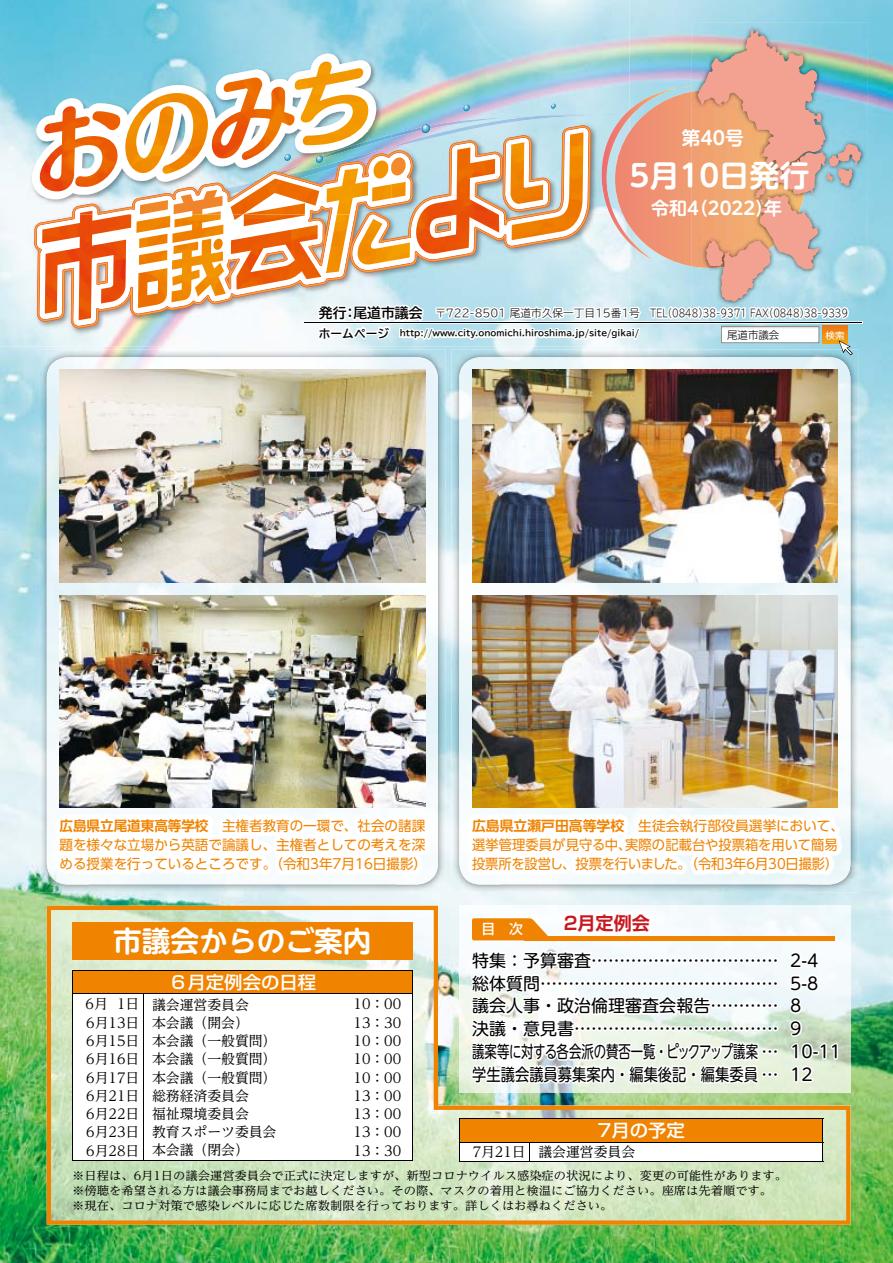
<style>
.page{position:relative;width:893px;height:1263px;background:#fff}
.page>*{position:absolute;margin:0;border:0;box-sizing:border-box;transform-origin:0 0}
.t1{font:700 30.15px "UD Shin M Go Pr 6 N De";color:#fff}
.t2{font:700 28.65px "UD Shin M Go Pr 6 N De";color:#fff}
.t3{font:700 18.6px "UD Shin M Go Pr 6 N De";color:#fff}
.t4{font:700 18px "UD Shin M Go Pr 6 N De";color:#fff}
.t5{font:700 18px "Shin Go Pro De";color:#c8171e}
.t6{font:500 17.55px "Shin Go Pr 6 N";color:#fff;scale:1.04 1}
.t7{font:16.95px/22.8px "UD Shin M Go Pr 6 N";color:#000}
.t8{font:13.8px "UD Reimin Pr 6 N";color:#000}
.t9{font:13.8px/19.2px "UD Shin Go Pr 6";color:#f08300}
.t10{font:500 13.8px "Shin Go Pro";color:#fff}
.t11{font:11.7px/14.9px "UD Reimin Pr 6 N";color:#000;scale:1.05 1}
.t12{font:300 10.65px "TBUD Go Std Super";color:#000}
.t13{font:300 10.65px "UD Shin Go Pr 6 N";color:#010101}
.t14{font:9.15px "UD Shin Go Pr 6 N";color:#fff}
.t15{font:700 8.55px "TBUD Go Std";color:#000}
.s1{font-family:"TBUD Go Std";font-weight:700;font-size:13.8px}
.s2{font-size:11.7px}
.s3{font-family:"UD Shin Go Pr 6 De";font-weight:700}
</style>
<div class="page">
<img style="left:0;top:0;width:893px;height:1263px">
<img style="left:0;top:0;width:376px;height:198px">
<img style="left:0;top:198px;width:39px;height:149px">
<img style="left:691px;top:23px;width:177px;height:285px">
<img style="left:39px;top:363px;width:407px;height:35px">
<img style="left:39px;top:398px;width:50px;height:494px">
<img style="left:396px;top:398px;width:50px;height:494px">
<img style="left:89px;top:884px;width:307px;height:8px">
<img style="left:47px;top:363px;width:391px;height:521px">
<img style="left:451px;top:363px;width:407px;height:35px">
<img style="left:451px;top:398px;width:50px;height:494px">
<img style="left:808px;top:398px;width:50px;height:494px">
<img style="left:501px;top:884px;width:307px;height:8px">
<img style="left:459px;top:363px;width:391px;height:521px">
<svg style="left:47px;top:906px;width:803px;height:319px;background:#d4daaf"></svg>
<img style="left:60px;top:370px;width:365px;height:213px">
<img style="left:60px;top:595px;width:365px;height:213px">
<img style="left:472px;top:370px;width:366px;height:213px">
<img style="left:472px;top:595px;width:366px;height:213px">
<img style="left:55px;top:814px;width:374px;height:61px">
<img style="left:468px;top:814px;width:373px;height:61px">
<img style="left:459px;top:906px;width:391px;height:187px">
<svg style="left:787px;top:946px;width:52px;height:138px"></svg>
<hr style="left:524px;top:936px;width:311px;height:4px;background:#f08300">
<svg style="left:469px;top:901px;width:309px;height:200px"></svg>
<div style="left:73px;top:970px;width:340px;height:24px;background:#f08300"></div>
<svg style="left:73px;top:994px;width:339px;height:166px"></svg>
<svg style="left:143px;top:994px;width:1px;height:166px"></svg>
<hr style="left:72px;top:1160px;width:72px;height:1px;background:#000">
<hr style="left:144px;top:1160px;width:205px;height:1px;background:#000">
<hr style="left:349px;top:1160px;width:64px;height:1px;background:#000">
<hr style="left:72px;top:970px;width:72px;height:1px;background:#000">
<svg style="left:72px;top:971px;width:1px;height:189px"></svg>
<hr style="left:144px;top:970px;width:205px;height:1px;background:#000">
<hr style="left:349px;top:970px;width:64px;height:1px;background:#000">
<svg style="left:412px;top:971px;width:1px;height:189px"></svg>
<hr style="left:72px;top:993px;width:72px;height:1px;background:#000">
<hr style="left:144px;top:993px;width:205px;height:1px;background:#000">
<hr style="left:349px;top:993px;width:64px;height:1px;background:#000">
<hr style="left:459px;top:1161px;width:71px;height:1px;background:#000">
<hr style="left:530px;top:1161px;width:204px;height:1px;background:#000">
<hr style="left:734px;top:1161px;width:89px;height:1px;background:#000">
<hr style="left:459px;top:1118px;width:71px;height:1px;background:#000">
<hr style="left:530px;top:1118px;width:204px;height:1px;background:#000">
<hr style="left:734px;top:1118px;width:89px;height:1px;background:#000">
<svg style="left:459px;top:1119px;width:365px;height:42px"></svg>
<img style="left:39px;top:29px;width:822px;height:334px">
<img style="left:303px;top:322px;width:560px;height:2px">
<hr style="left:304px;top:322px;width:558px;height:1px;background:#000">
<div style="left:72px;top:923px;width:340px;height:37px;background:#f08300"></div>
<h3 class="t3" style="left:682px;top:122px;width:63px">第40号</h3>
<h1 class="t1" style="left:630px;top:149px;width:182px">5月10日発行</h1>
<h3 class="t4" style="left:651px;top:192px;width:132px">令和4（2022）年</h3>
<p class="t12" style="left:319px;top:304px;width:531px"><span class="s1">発行：尾道市議会</span> 〒722-8501 尾道市久保一丁目15番1号 TEL（0848）38-9371 FAX（0848）38-9339</p>
<p class="t15" style="left:319px;top:326px;width:322px"><span class="s2">ホームページ</span> http://www.city.onomichi.hiroshima.jp/site/gikai/</p>
<p class="t13" style="left:727px;top:326px;width:53px">尾道市議会</p>
<p class="t14" style="left:826px;top:328px;width:20px">検索</p>
<p class="t9" style="left:60px;top:815px;width:369px"><span class="s3">広島県立尾道東高等学校　</span>主権者教育の一環で、社会の諸課題を様々な立場から英語で論議し、主権者としての考えを深める授業を行っているところです。（令和3年7月16日撮影）</p>
<p class="t9" style="left:472px;top:815px;width:374px"><span class="s3">広島県立瀬戸田高等学校　</span>生徒会執行部役員選挙において、選挙管理委員が見守る中、実際の記載台や投票箱を用いて簡易投票所を設営し、投票を行いました。（令和3年6月30日撮影）</p>
<h2 class="t2" style="left:113px;top:917px;width:260px">市議会からのご案内</h2>
<p class="t6" style="left:169px;top:968px;width:143px">６月定例会の日程</p>
<p class="t8" style="left:86px;top:994px;width:165px">6月 1日 議会運営委員会</p>
<p class="t8" style="left:354px;top:992px;width:49px">10：00</p>
<p class="t8" style="left:86px;top:1011px;width:164px">6月13日 本会議（開会）</p>
<p class="t8" style="left:354px;top:1011px;width:49px">13：30</p>
<p class="t8" style="left:86px;top:1029px;width:192px">6月15日 本会議（一般質問）</p>
<p class="t8" style="left:354px;top:1029px;width:49px">10：00</p>
<p class="t8" style="left:86px;top:1048px;width:192px">6月16日 本会議（一般質問）</p>
<p class="t8" style="left:354px;top:1048px;width:49px">10：00</p>
<p class="t8" style="left:86px;top:1066px;width:192px">6月17日 本会議（一般質問）</p>
<p class="t8" style="left:354px;top:1066px;width:49px">10：00</p>
<p class="t8" style="left:86px;top:1084px;width:164px">6月21日 総務経済委員会</p>
<p class="t8" style="left:354px;top:1084px;width:49px">13：00</p>
<p class="t8" style="left:86px;top:1103px;width:164px">6月22日 福祉環境委員会</p>
<p class="t8" style="left:354px;top:1103px;width:49px">13：00</p>
<p class="t8" style="left:86px;top:1121px;width:192px">6月23日 教育スポーツ委員会</p>
<p class="t8" style="left:354px;top:1121px;width:49px">13：00</p>
<p class="t8" style="left:86px;top:1138px;width:164px">6月28日 本会議（閉会）</p>
<p class="t8" style="left:354px;top:1140px;width:49px">13：30</p>
<p class="t10" style="left:481px;top:918px;width:43px">目　次</p>
<h3 class="t5" style="left:564px;top:908px;width:87px">2月定例会</h3>
<p class="t7" style="left:472px;top:948px;width:370px">特集：予算審査…………………………… 2-4<br>総体質問…………………………………… 5-8<br>議会人事・政治倫理審査会報告………… 8<br>決議・意見書……………………………… 9<br>議案等に対する各会派の賛否一覧・ピックアップ議案 … 10-11学生議会議員募集案内・編集後記・編集委員 … 12</p>
<p class="t6" style="left:597px;top:1116px;width:86px">7月の予定</p>
<p class="t8" style="left:473px;top:1140px;width:164px">7月21日 議会運営委員会</p>
<p class="t11" style="left:72px;top:1168px;width:682px">※ 日程は、6月1日の議会運営委員会で正式に決定しますが、新型コロナウイルス感染症の状況により、変更の可能性があります。※ 傍聴を希望される方は議会事務局までお越しください。その際、マスクの着用と検温にご協力ください。座席は先着順です。※ 現在、コロナ対策で感染レベルに応じた席数制限を行っております。詳しくはお尋ねください。</p>
</div>
